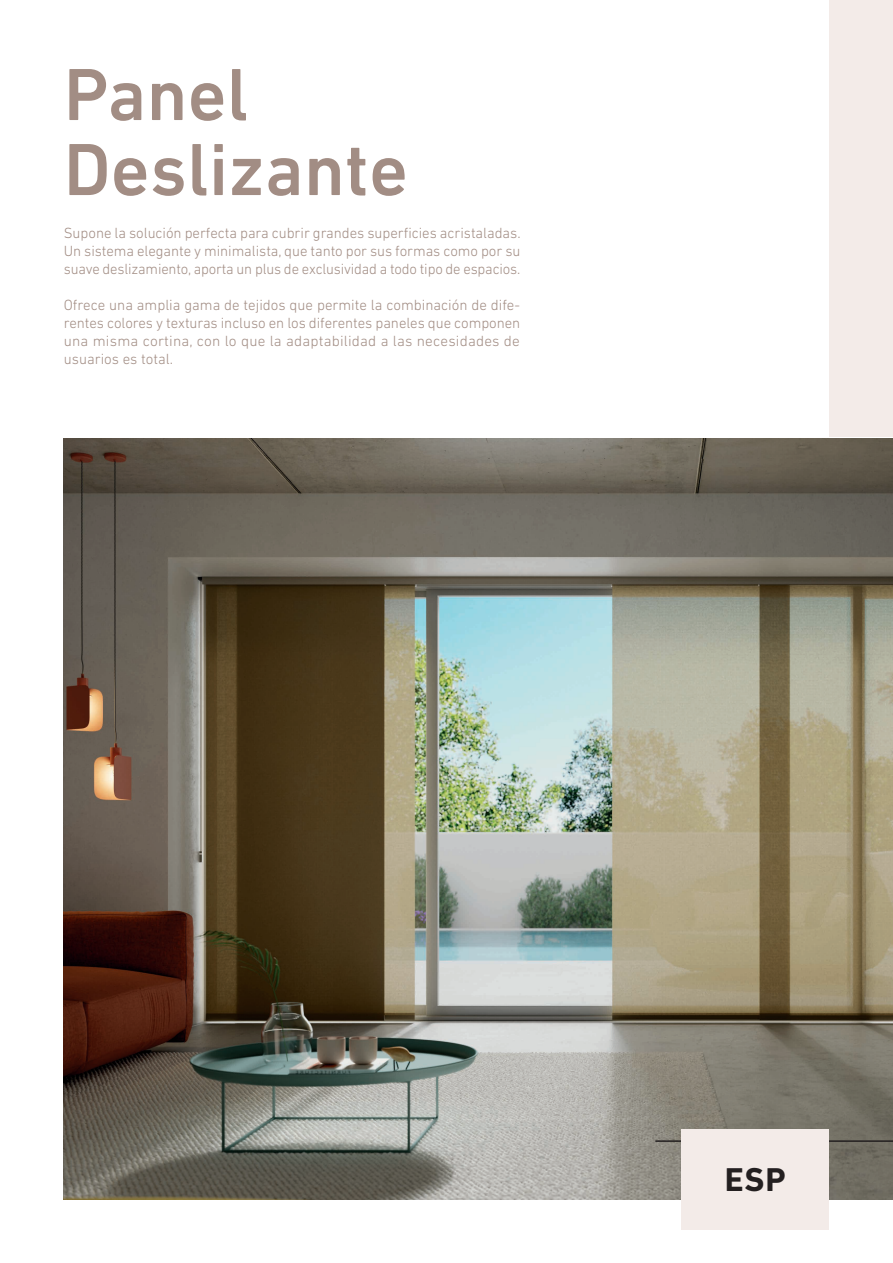
<style>
.page{position:relative;width:893px;height:1263px;background:#fff}
.page>*{position:absolute;margin:0;border:0;box-sizing:border-box;transform-origin:0 0}
._0_0_Titular{font:500 75px "DIN Next LT Pro";color:#a28d84}
.titulo_separata_cast{font:700 33.6px "DIN Next LT Pro";color:#231f20}
._0_2_Texto_Corporati{font:300 15px/18px "DIN Next LT Pro";letter-spacing:-.005em;color:#a28d84;text-align:justify}
</style>
<div class="page">
<div style="left:829px;top:0;width:64px;height:437px;background:#f3ebe8"></div>
<img style="left:64px;top:438px;width:829px;height:761px">
<hr style="left:655px;top:1140px;width:238px;height:2px;background:#231f20">
<div style="left:681px;top:1129px;width:148px;height:100px;background:#f3ebe8"></div>
<p class="_0_0_Titular" style="left:64px;top:51px;width:186px">Panel</p>
<p class="_0_0_Titular" style="left:64px;top:126px;width:346px">Deslizante</p>
<p class="_0_2_Texto_Corporati" style="left:64px;top:224px;width:458px">Supone la solución perfecta para cubrir grandes superficies acristaladas.<br>Un sistema elegante y minimalista, que tanto por sus formas como por su suave deslizamiento, aporta un plus de exclusividad a todo tipo de espacios.</p>
<p class="_0_2_Texto_Corporati" style="left:64px;top:296px;width:458px">Ofrece una amplia gama de tejidos que permite la combinación de dife&shy;rentes colores y texturas incluso en los diferentes paneles que componen una misma cortina, con lo que la adaptabilidad a las necesidades de usuarios es total.</p>
<p class="titulo_separata_cast" style="left:725px;top:1159px;width:62px">ESP</p>
</div>
